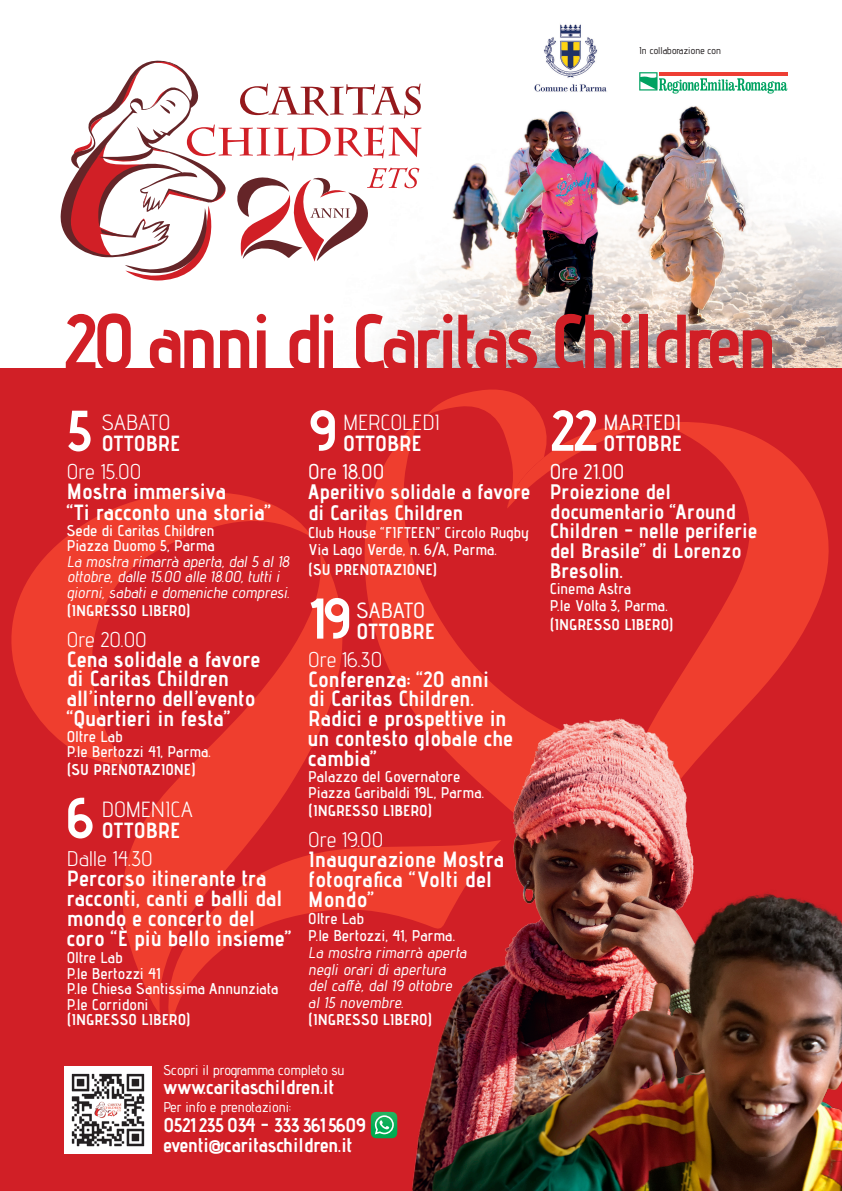
<style>
.page{position:relative;width:842px;height:1191px;background:#fff}
.page>*{position:absolute;margin:0;border:0;box-sizing:border-box;transform-origin:0 0}
.t1{font:700 79.2px "Advent Pro";letter-spacing:-.05em;color:#d11f26}
.t2{font:700 57.3px "Advent Pro";color:#fff}
.t3{font:700 22px/19.8px "Advent Pro";letter-spacing:.005em;color:#fff}
.t4{font:700 21.9px "Advent Pro";letter-spacing:.015em;color:#fff}
.t5{font:21.9px "Advent Pro";letter-spacing:-.005em;color:#fff}
.t6{font:500 21.9px "Advent Pro";letter-spacing:.015em;color:#fff}
.t7{font:21.2px "Advent Pro";letter-spacing:.005em;color:#fff}
.t8{font:500 21.2px "Advent Pro";letter-spacing:.005em;color:#fff}
.t9{font:700 21px/19.8px "Advent Pro";letter-spacing:.005em;color:#fff}
.t10{font:700 19.8px/19.8px "Advent Pro";color:#fff}
.t11{font:600 15.6px/15.6px "Advent Pro";letter-spacing:.01em;color:#fff}
.t12{font:italic 500 15.6px/17px "Advent Pro";color:#fff}
.t13{font:700 15.6px "Advent Pro";color:#fff}
.t14{font:500 14.1px "Advent Pro";color:#fff}
.t15{font:500 9.9px "Advent Pro";color:#231f20}
</style>
<div class="page">
<img style="left:249px;top:88px;width:593px;height:281px">
<div style="left:0;top:369px;width:842px;height:822px;background:#d11f26"></div>
<svg style="left:364px;top:421px;width:146px;height:278px"></svg>
<svg style="left:665px;top:422px;width:164px;height:281px"></svg>
<svg style="left:122px;top:552px;width:221px;height:461px;fill:#ef3e2e"></svg>
<svg style="left:11px;top:492px;width:301px;height:272px"></svg>
<svg style="left:165px;top:840px;width:220px;height:185px"></svg>
<svg style="left:427px;top:389px;width:223px;height:119px"></svg>
<img style="left:385px;top:699px;width:364px;height:492px">
<svg style="left:60px;top:60px;width:361px;height:220px"></svg>
<img style="left:428px;top:880px;width:414px;height:311px">
<svg style="left:639px;top:72px;width:148px;height:22px"></svg>
<img style="left:534px;top:24px;width:73px;height:70px">
<img style="left:65px;top:1066px;width:87px;height:87px">
<svg style="left:371px;top:1111px;width:26px;height:27px"></svg>
<p class="t15" style="left:639px;top:45px;width:83px">In collaborazione con</p>
<h1 class="t1" style="left:65px;top:294px;width:714px">20 anni di Caritas Children</h1>
<h2 class="t2" style="left:67px;top:396px;width:25px">5</h2>
<p class="t5" style="left:102px;top:409px;width:70px">SABATO</p>
<p class="t4" style="left:102px;top:430px;width:80px">OTTOBRE</p>
<p class="t7" style="left:67px;top:458px;width:76px">Ore 15.00</p>
<p class="t3" style="left:67px;top:480px;width:205px;line-height:21.2px">Mostra immersiva<br>“Ti racconto una storia”</p>
<p class="t11" style="left:67px;top:522px;width:149px">Sede di Caritas Children<br>Piazza Duomo 5, Parma</p>
<p class="t12" style="left:67px;top:553px;width:227px;line-height:15.6px">La mostra rimarrà aperta, dal 5 al 18 ottobre, dalle 15.00 alle 18.00, tutti i giorni, sabati e domeniche compresi.</p>
<p class="t13" style="left:67px;top:600px;width:125px">(INGRESSO LIBERO)</p>
<p class="t7" style="left:67px;top:626px;width:82px">Ore 20.00</p>
<p class="t3" style="left:67px;top:648px;width:195px">Cena solidale a favore di Caritas Children all’interno dell’evento “Quartieri in festa”</p>
<p class="t11" style="left:67px;top:728px;width:146px">Oltre Lab<br>P.le Bertozzi 41, Parma.</p>
<p class="t13" style="left:67px;top:759px;width:131px">(SU PRENOTAZIONE)</p>
<p class="t5" style="left:102px;top:796px;width:93px">DOMENICA</p>
<p class="t4" style="left:102px;top:817px;width:80px">OTTOBRE</p>
<p class="t7" style="left:67px;top:846px;width:88px">Dalle 14.30</p>
<p class="t3" style="left:67px;top:868px;width:225px">Percorso itinerante tra racconti, canti e balli dal mondo e concerto del coro “È più bello insieme”</p>
<p class="t11" style="left:67px;top:949px;width:213px">Oltre Lab<br>P.le Bertozzi 41<br>P.le Chiesa Santissima Annunziata<br>P.le Corridoni</p>
<p class="t13" style="left:67px;top:1010px;width:125px">(INGRESSO LIBERO)</p>
<h2 class="t2" style="left:67px;top:782px;width:27px">6</h2>
<h2 class="t2" style="left:310px;top:396px;width:27px">9</h2>
<p class="t5" style="left:343px;top:409px;width:98px">MERCOLEDI</p>
<p class="t4" style="left:343px;top:430px;width:80px">OTTOBRE</p>
<p class="t8" style="left:308px;top:458px;width:78px">Ore 18.00</p>
<p class="t9" style="left:308px;top:480px;width:224px;line-height:21.2px">Aperitivo solidale a favore di Caritas Children</p>
<p class="t11" style="left:308px;top:523px;width:222px;line-height:17.7px">Club House “FIFTEEN” Circolo Rugby<br>Via Lago Verde, n. 6/A, Parma.</p>
<p class="t13" style="left:308px;top:560px;width:131px">(SU PRENOTAZIONE)</p>
<p class="t6" style="left:356px;top:596px;width:70px">SABATO</p>
<p class="t4" style="left:356px;top:618px;width:80px">OTTOBRE</p>
<p class="t7" style="left:308px;top:646px;width:76px">Ore 16.30</p>
<p class="t3" style="left:308px;top:668px;width:206px">Conferenza: “20 anni<br>di Caritas Children.<br>Radici e prospettive in un contesto globale che cambia”</p>
<p class="t11" style="left:308px;top:768px;width:177px;line-height:16.3px">Palazzo del Governatore<br>Piazza Garibaldi 19L, Parma.</p>
<p class="t13" style="left:308px;top:801px;width:125px">(INGRESSO LIBERO)</p>
<p class="t7" style="left:308px;top:826px;width:77px">Ore 19.00</p>
<p class="t3" style="left:308px;top:849px;width:197px">Inaugurazione Mostra fotografica “Volti del<br>Mondo”</p>
<p class="t11" style="left:308px;top:909px;width:148px;line-height:17px">Oltre Lab<br>P.le Bertozzi, 41, Parma.</p>
<p class="t12" style="left:308px;top:943px;width:163px">La mostra rimarrà aperta negli orari di apertura del caffè, dal 19 ottobre al 15 novembre.</p>
<p class="t13" style="left:308px;top:1010px;width:125px">(INGRESSO LIBERO)</p>
<h2 class="t2" style="left:310px;top:583px;width:42px">19</h2>
<p class="t14" style="left:163px;top:1061px;width:182px">Scopri il programma completo su</p>
<p class="t10" style="left:163px;top:1077px;width:172px">www.caritaschildren.it</p>
<p class="t14" style="left:163px;top:1098px;width:129px">Per info e prenotazioni:</p>
<p class="t10" style="left:163px;top:1114px;width:203px">0521 235 034 - 333 361 5609 eventi@caritaschildren.it</p>
<h2 class="t2" style="left:551px;top:396px;width:47px">22</h2>
<p class="t6" style="left:604px;top:409px;width:79px">MARTEDI</p>
<p class="t4" style="left:604px;top:430px;width:80px">OTTOBRE</p>
<p class="t8" style="left:550px;top:458px;width:76px">Ore 21.00</p>
<p class="t9" style="left:550px;top:481px;width:209px">Proiezione del documentario “Around<br>Children - nelle periferie del Brasile” di Lorenzo<br>Bresolin.</p>
<p class="t11" style="left:550px;top:580px;width:120px;line-height:16.3px">Cinema Astra<br>P.le Volta 3, Parma.</p>
<p class="t13" style="left:550px;top:615px;width:125px">(INGRESSO LIBERO)</p>
</div>
